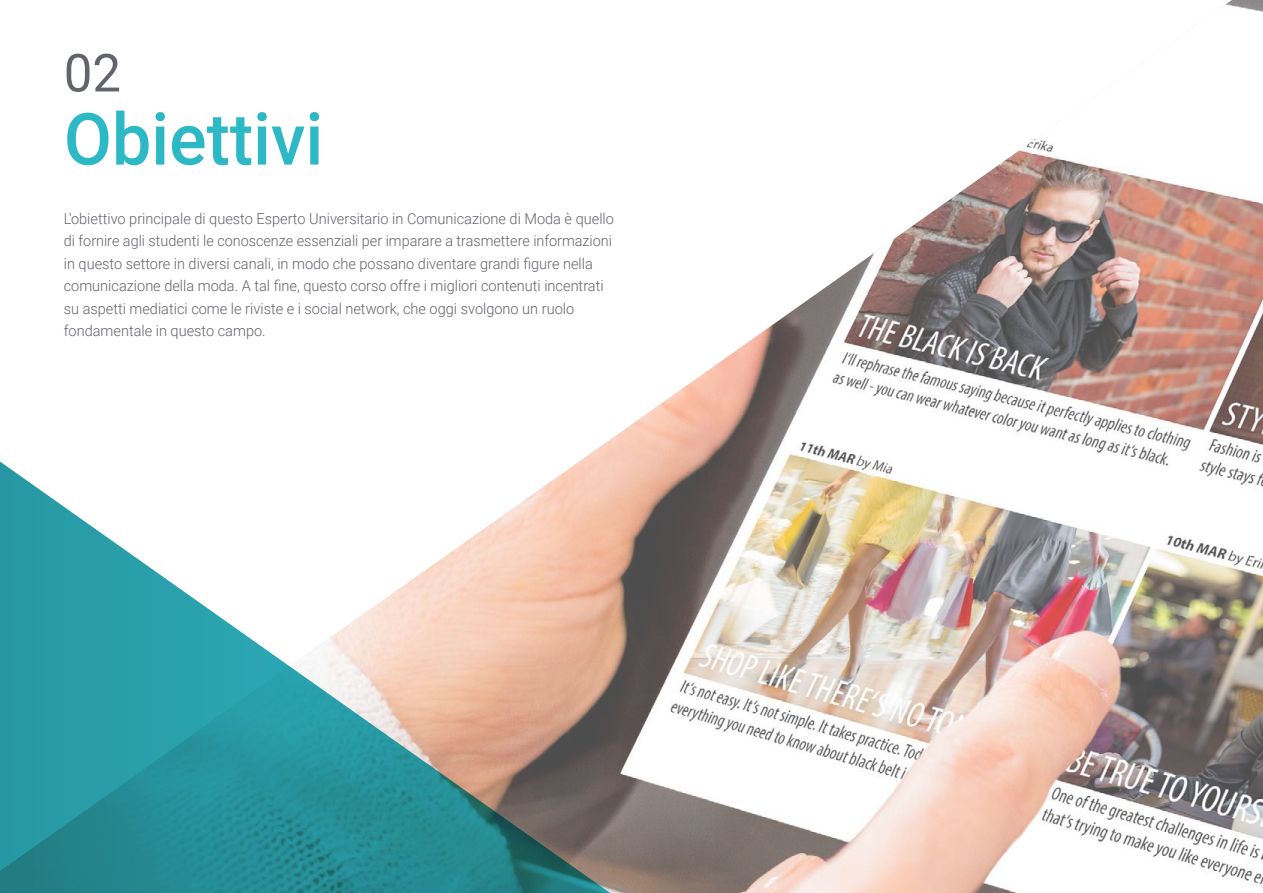
<style>
.page{position:relative;width:1263px;height:893px;background:#fff}
.page>*{position:absolute;margin:0;border:0;box-sizing:border-box;transform-origin:0 0}
.t1{font:500 72px "Roboto";color:#2db8c5}
.t2{font:52.5px "Roboto";color:#61646a}
.t3{font:300 15px/22.5px "Roboto";color:#61646a}
</style>
<div class="page">
<img style="left:601px;top:0;width:662px;height:893px">
<svg style="left:0;top:446px;width:640px;height:447px"></svg>
<h2 class="t2" style="left:64px;top:36px;width:59px">02</h2>
<h1 class="t1" style="left:64px;top:89px;width:261px">Obiettivi</h1>
<p class="t3" style="left:64px;top:207px;width:552px">L'obiettivo principale di questo Esperto Universitario in Comunicazione di Moda è quello di fornire agli studenti le conoscenze essenziali per imparare a trasmettere informazioni in questo settore in diversi canali, in modo che possano diventare grandi figure nella comunicazione della moda. A tal fine, questo corso offre i migliori contenuti incentrati su aspetti mediatici come le riviste e i social network, che oggi svolgono un ruolo fondamentale in questo campo.</p>
</div>
